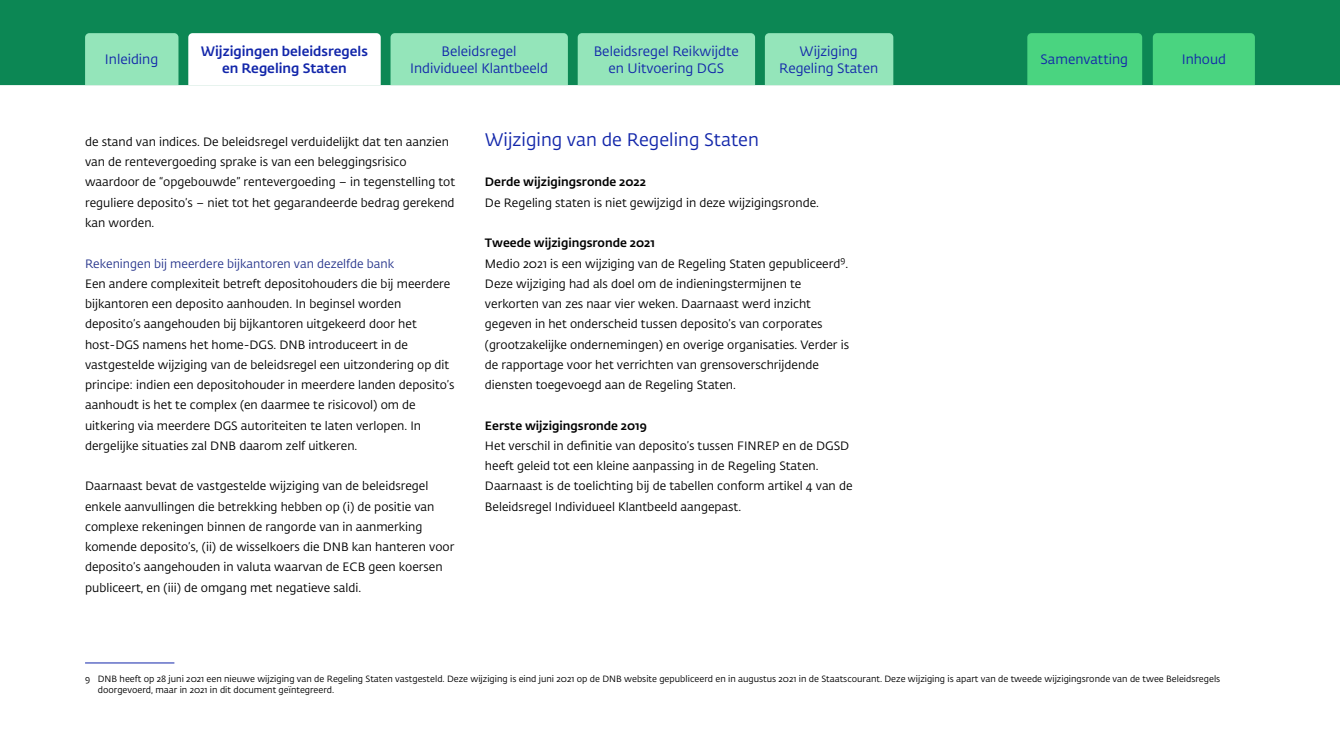
<style>
.page{position:relative;width:1340px;height:754px;background:#fff}
.page>*{position:absolute;margin:0;border:0;box-sizing:border-box;transform-origin:0 0}
.H3_Paragraafkop{font:18px "DNB Fedra";color:#1226aa}
.t1{font:13.5px/16.5px "DNB Fedra";color:#1226aa;text-align:center}
.t2{font:500 13.5px/16.5px "DNB Fedra";color:#1226aa;text-align:center}
.P_Broodtekst{font:12px/20.2px "DNB Fedra";color:#000}
.H4_Alineakop{font:500 12px "DNB Fedra";color:#000}
.H5_Alineasubkop{font:12px "DNB Fedra";color:#28368c}
.Voetnoot{font:9px/10.8px "DNB Fedra";color:#000}
</style>
<div class="page">
<div style="left:0;top:0;width:1339px;height:85px;background:#0c8754"></div>
<div style="left:1027px;top:33px;width:115px;height:52px;background:#4ad480"></div>
<div style="left:1152px;top:33px;width:102px;height:52px;background:#4ad480"></div>
<svg style="left:188px;top:33px;width:193px;height:52px"></svg>
<div style="left:390px;top:33px;width:178px;height:52px;background:#94e5ba"></div>
<div style="left:577px;top:33px;width:178px;height:52px;background:#94e5ba"></div>
<div style="left:765px;top:33px;width:128px;height:52px;background:#94e5ba"></div>
<div style="left:85px;top:33px;width:93px;height:52px;background:#94e5ba"></div>
<hr style="left:85px;top:662px;width:89px;height:1px;background:#1226aa">
<p class="t1" style="left:105px;top:52px;width:55px">Inleiding</p>
<p class="t2" style="left:201px;top:43px;width:168px">Wijzigingen beleidsregels en Regeling Staten</p>
<p class="t1" style="left:410px;top:43px;width:139px">Beleidsregel<br>Individueel Klantbeeld</p>
<p class="t1" style="left:593px;top:43px;width:147px">Beleidsregel Reikwijdte en Uitvoering DGS</p>
<p class="t1" style="left:779px;top:43px;width:101px">Wijziging<br>Regeling Staten</p>
<p class="P_Broodtekst" style="left:85px;top:132px;width:371px">de stand van indices. De beleidsregel verduidelijkt dat ten aanzien van de rentevergoeding sprake is van een beleggingsrisico waardoor de “opgebouwde” rentevergoeding – in tegenstelling tot reguliere deposito’s – niet tot het gegarandeerde bedrag gerekend kan worden.</p>
<h4 class="H5_Alineasubkop" style="left:85px;top:256px;width:310px">Rekeningen bij meerdere bijkantoren van dezelfde bank</h4>
<p class="P_Broodtekst" style="left:85px;top:273px;width:371px">Een andere complexiteit betreft depositohouders die bij meerdere bijkantoren een deposito aanhouden. In beginsel worden deposito’s aangehouden bij bijkantoren uitgekeerd door het host-DGS namens het home-DGS. DNB introduceert in de vastgestelde wijziging van de beleidsregel een uitzondering op dit principe: indien een depositohouder in meerdere landen deposito’s aanhoudt is het te complex (en daarmee te risicovol) om de uitkering via meerdere DGS autoriteiten te laten verlopen. In dergelijke situaties zal DNB daarom zelf uitkeren.</p>
<p class="P_Broodtekst" style="left:85px;top:476px;width:371px">Daarnaast bevat de vastgestelde wijziging van de beleidsregel enkele aanvullingen die betrekking hebben op (i) de positie van complexe rekeningen binnen de rangorde van in aanmerking komende deposito’s, (ii) de wisselkoers die DNB kan hanteren voor deposito’s aangehouden in valuta waarvan de ECB geen koersen publiceert, en (iii) de omgang met negatieve saldi.</p>
<h3 class="H3_Paragraafkop" style="left:485px;top:129px;width:275px">Wijziging van de Regeling Staten</h3>
<h4 class="H4_Alineakop" style="left:485px;top:175px;width:163px">Derde wijzigingsronde 2022</h4>
<p class="P_Broodtekst" style="left:485px;top:192px;width:335px">De Regeling staten is niet gewijzigd in deze wijzigingsronde.</p>
<h4 class="H4_Alineakop" style="left:485px;top:235px;width:171px">Tweede wijzigingsronde 2021</h4>
<p class="P_Broodtekst" style="left:485px;top:253px;width:365px">Medio 2021 is een wijziging van de Regeling Staten gepubliceerd<sup>9</sup>.<br>Deze wijziging had als doel om de indieningstermijnen te verkorten van zes naar vier weken. Daarnaast werd inzicht gegeven in het onderscheid tussen deposito’s van corporates (grootzakelijke ondernemingen) en overige organisaties. Verder is de rapportage voor het verrichten van grensoverschrijdende diensten toegevoegd aan de Regeling Staten.</p>
<h4 class="H4_Alineakop" style="left:485px;top:418px;width:164px">Eerste wijzigingsronde 2019</h4>
<p class="P_Broodtekst" style="left:485px;top:435px;width:369px">Het verschil in definitie van deposito’s tussen FINREP en de DGSD heeft geleid tot een kleine aanpassing in de Regeling Staten.<br>Daarnaast is de toelichting bij de tabellen conform artikel 4 van de Beleidsregel Individueel Klantbeeld aangepast.</p>
<p class="t1" style="left:1040px;top:52px;width:89px">Samenvatting</p>
<p class="t1" style="left:1181px;top:52px;width:46px">Inhoud</p>
<p class="Voetnoot" style="left:98px;top:673px;width:1123px;text-indent:-13px">9 DNB heeft op 28 juni 2021 een nieuwe wijziging van de Regeling Staten vastgesteld. Deze wijziging is eind juni 2021 op de DNB website gepubliceerd en in augustus 2021 in de Staatscourant. Deze wijziging is apart van de tweede wijzigingsronde van de twee Beleidsregels doorgevoerd, maar in 2021 in dit document geïntegreerd.</p>
</div>
